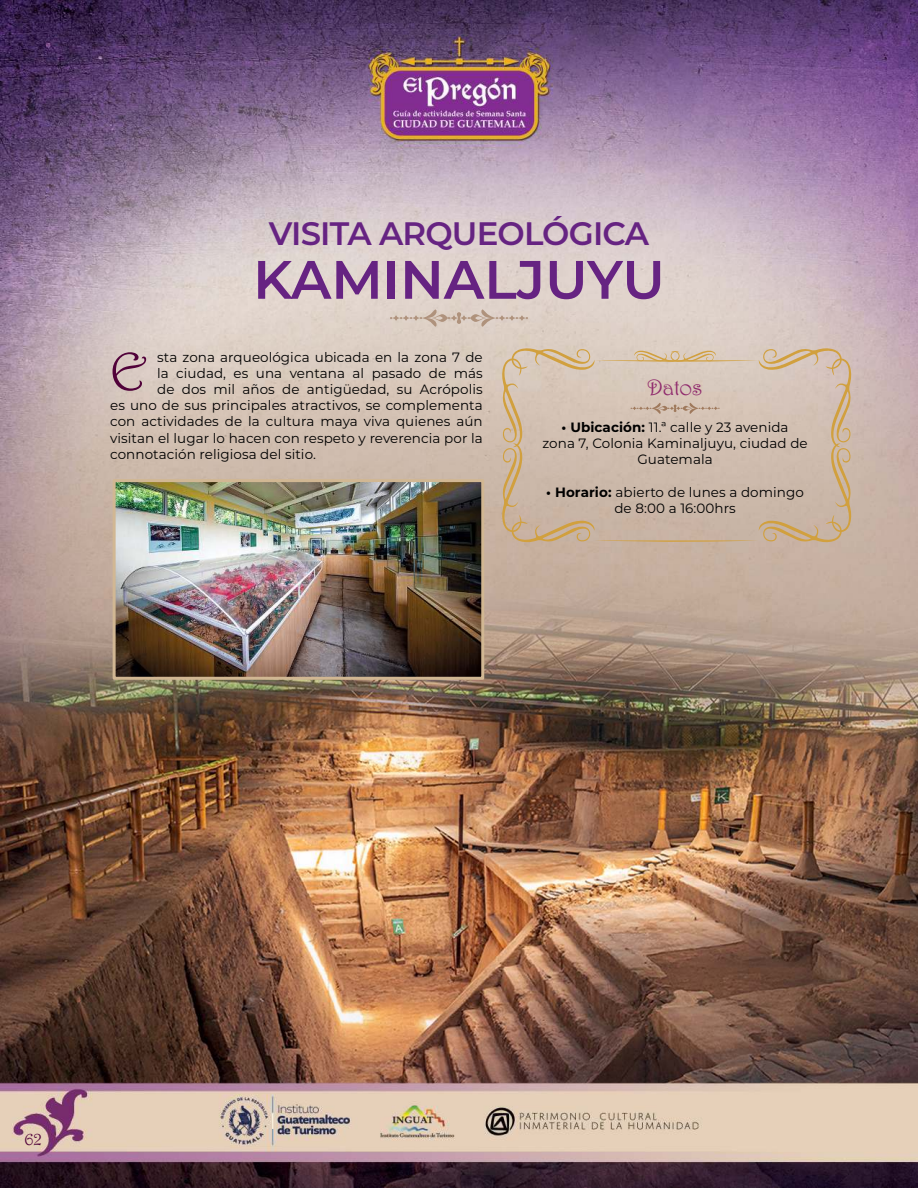
<style>
.page{position:relative;width:918px;height:1188px;background:#fff}
.page>*{position:absolute;margin:0;border:0;box-sizing:border-box;transform-origin:0 0}
.t1{font:600 54px "Montserrat";color:#662382}
.t2{font:54px "Harrington";color:#51023a}
.t3{font:600 32.4px "Montserrat";letter-spacing:-.025em;color:#662382}
.t4{font:22.2px "Harrington";letter-spacing:-.025em;color:#902a6d}
.t5{font:18px "Harrington";color:#51023a}
.t6{font:13.5px/16.2px "Montserrat";letter-spacing:.005em;color:#000;text-align:center}
.s1{font-weight:700}
</style>
<div class="page">
<img style="left:0;top:0;width:918px;height:1188px">
<svg style="left:390px;top:308px;width:138px;height:20px;background:#d6c6ba"></svg>
<svg style="left:502px;top:348px;width:350px;height:196px;background:#cfbba9"></svg>
<img style="left:117px;top:483px;width:363px;height:193px">
<div style="left:113px;top:479px;width:371px;height:201px;border:3px solid #d1b793"></div>
<h2 class="t3" style="left:269px;top:216px;width:382px">VISITA ARQUEOLÓGICA</h2>
<h1 class="t1" style="left:253px;top:250px;width:413px">KAMINALJUYU</h1>
<p class="t6" style="left:157px;top:349px;width:327px">sta zona arqueológica ubicada en la zona 7 de</p>
<p class="t6" style="left:157px;top:365px;width:327px">la ciudad, es una ventana al pasado de más</p>
<p class="t6" style="left:157px;top:381px;width:327px">de dos mil años de antigüedad, su Acrópolis</p>
<p class="t6" style="left:110px;top:398px;width:374px">es uno de sus principales atractivos, se complementa</p>
<p class="t6" style="left:110px;top:414px;width:374px">con actividades de la cultura maya viva quienes aún</p>
<p class="t6" style="left:110px;top:430px;width:374px">visitan el lugar lo hacen con respeto y reverencia por la</p>
<p class="t6" style="left:110px;top:446px;width:207px">connotación religiosa del sitio.</p>
<h1 class="t2" style="left:110px;top:342px;width:38px">E</h1>
<h3 class="t4" style="left:648px;top:375px;width:57px">Datos</h3>
<p class="t6" style="left:542px;top:419px;width:267px"><span class="s1">• Ubicación:</span> 11.ª calle y 23 avenida<br>zona 7, Colonia Kaminaljuyu, ciudad de<br>Guatemala</p>
<p class="t6" style="left:546px;top:484px;width:259px"><span class="s1">• Horario:</span> abierto de lunes a domingo de 8:00 a 16:00hrs</p>
<h3 class="t5" style="left:24px;top:1129px;width:19px">62</h3>
</div>
